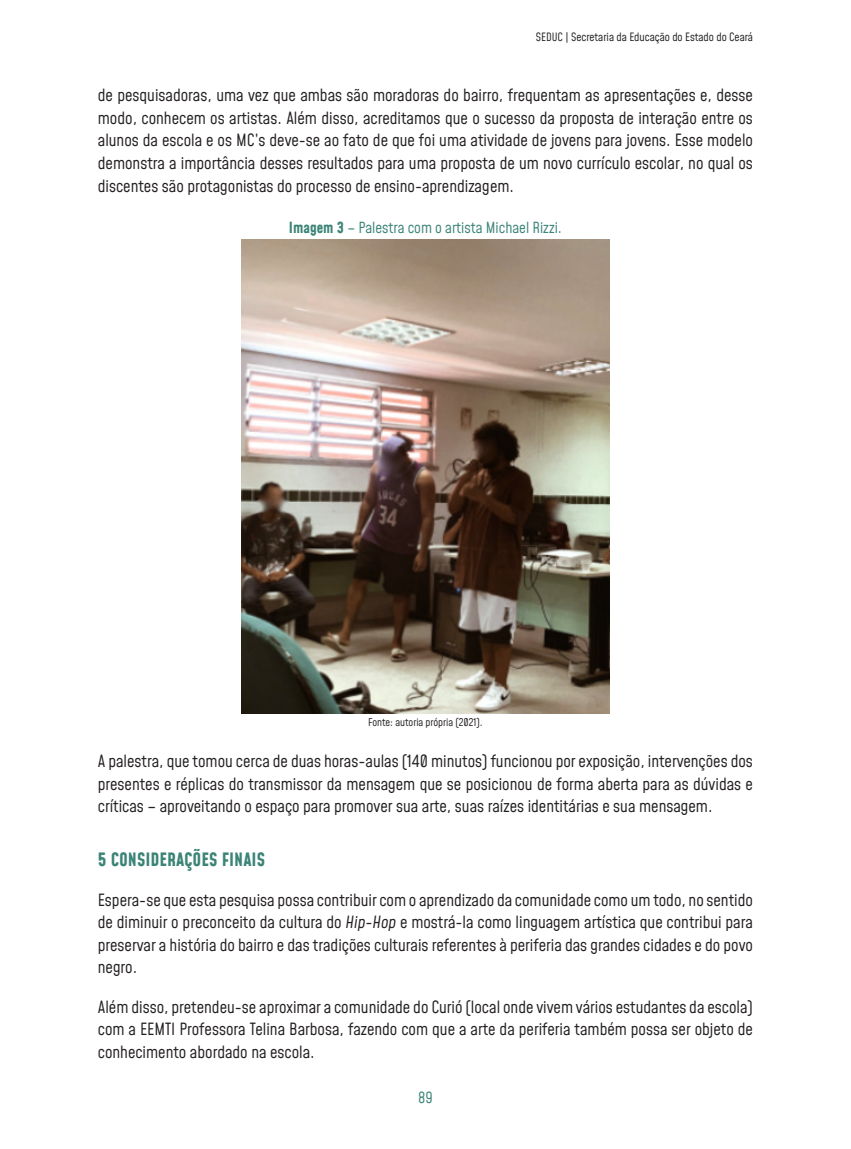
<style>
.page{position:relative;width:851px;height:1149px;background:#fff}
.page>*{position:absolute;margin:0;border:0;box-sizing:border-box;transform-origin:0 0}
.seção_Mohave{font:700 18px "Mohave";color:#3b8476}
.corpo_texto_Mohave{font:16.5px/22.5px "Mohave";color:#231f20;text-align:justify}
.figura_header_Mohave{font:15px "Mohave";color:#3b8476}
.t1{font:11.25px "Mohave";color:#231f20}
.figura_fonte_Mohave{font:10.5px "Mohave";color:#231f20}
.s1{font-weight:700}
.s2{font-style:italic}
</style>
<div class="page">
<img style="left:241px;top:239px;width:368px;height:474px">
<p class="t1" style="left:536px;top:29px;width:219px">SEDUC | Secretaria da Educação do Estado do Ceará</p>
<p class="corpo_texto_Mohave" style="left:98px;top:85px;width:656px">de pesquisadoras, uma vez que ambas são moradoras do bairro, frequentam as apresentações e, desse modo, conhecem os artistas. Além disso, acreditamos que o sucesso da proposta de interação entre os alunos da escola e os MC’s deve-se ao fato de que foi uma atividade de jovens para jovens. Esse modelo demonstra a importância desses resultados para uma proposta de um novo currículo escolar, no qual os discentes são protagonistas do processo de ensino-aprendizagem.</p>
<p class="figura_header_Mohave" style="left:289px;top:218px;width:274px"><span class="s1">Imagem 3</span> – Palestra com o artista Michael Rizzi.</p>
<p class="figura_fonte_Mohave" style="left:368px;top:715px;width:116px">Fonte: autoria própria (2021).</p>
<p class="corpo_texto_Mohave" style="left:98px;top:751px;width:656px">A palestra, que tomou cerca de duas horas-aulas (140 minutos) funcionou por exposição, intervenções dos presentes e réplicas do transmissor da mensagem que se posicionou de forma aberta para as dúvidas e críticas – aproveitando o espaço para promover sua arte, suas raízes identitárias e sua mensagem.</p>
<p class="seção_Mohave" style="left:98px;top:848px;width:169px">5 CONSIDERAÇÕES FINAIS</p>
<p class="corpo_texto_Mohave" style="left:98px;top:889px;width:656px">Espera-se que esta pesquisa possa contribuir com o aprendizado da comunidade como um todo, no sentido de diminuir o preconceito da cultura do <span class="s2">Hip-Hop</span> e mostrá-la como linguagem artística que contribui para preservar a história do bairro e das tradições culturais referentes à periferia das grandes cidades e do povo negro.</p>
<p class="corpo_texto_Mohave" style="left:98px;top:996px;width:656px">Além disso, pretendeu-se aproximar a comunidade do Curió (local onde vivem vários estudantes da escola) com a EEMTI Professora Telina Barbosa, fazendo com que a arte da periferia também possa ser objeto de conhecimento abordado na escola.</p>
<p class="figura_header_Mohave" style="left:418px;top:1087px;width:16px">89</p>
</div>
